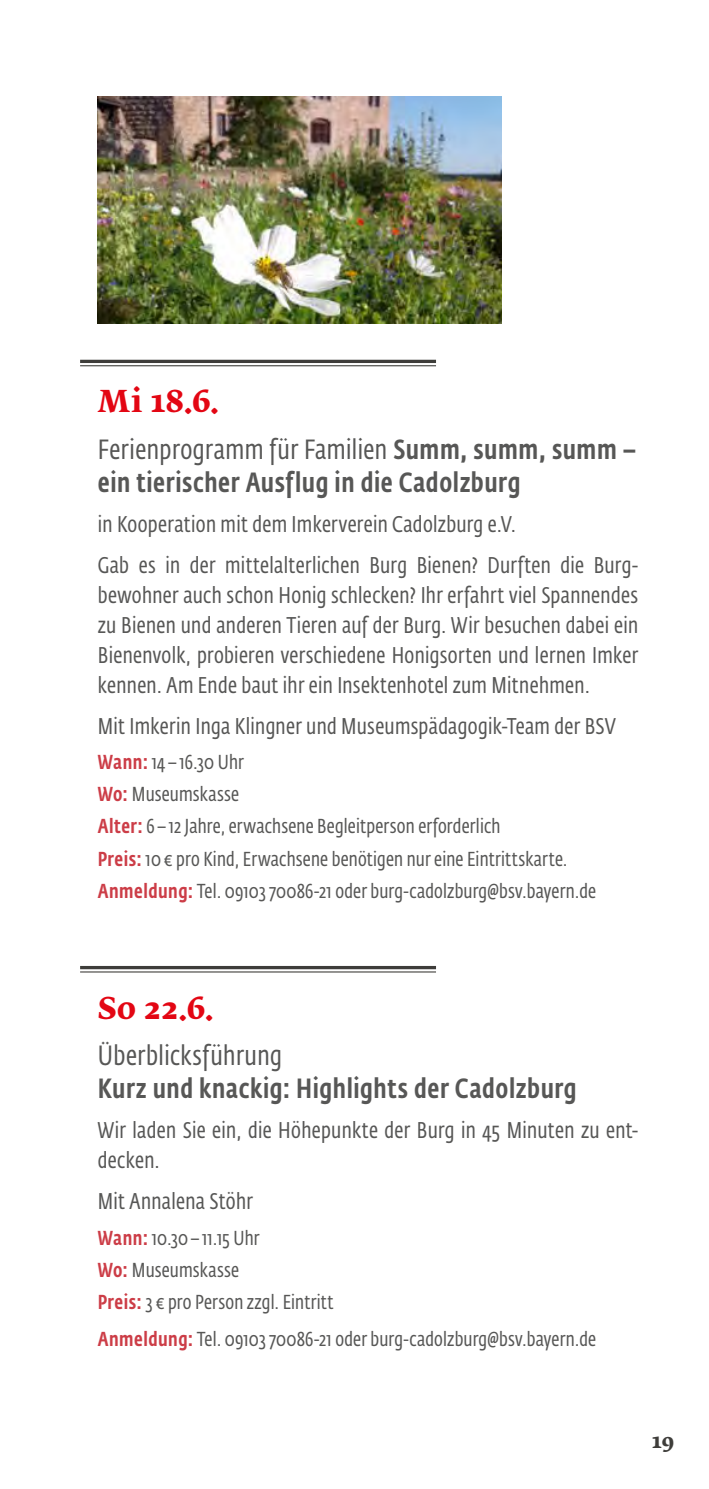
<style>
.page{position:relative;width:709px;height:1489px;background:#fff}
.page>*{position:absolute;margin:0;border:0;box-sizing:border-box;transform-origin:0 0}
.t1{font:700 30px "Fedra Serif B Std";letter-spacing:.01em;color:#e30613}
.t2{font:500 27.5px/32.5px "Fedra Sans Cond Std";letter-spacing:.025em;color:#575756}
.t3{font:27.5px "Fedra Sans Cond Std";letter-spacing:.02em;color:#575756}
.t4{font:22.5px/30px "Fedra Sans Cond Std";letter-spacing:.015em;color:#575756}
.t5{font:20px/32px "Fedra Sans Cond Std";letter-spacing:.01em;color:#575756}
.t6{font:700 20px "Fedra Serif B Pro";color:#3e3d3a}
.s1{font-weight:400}
.s2{font-weight:500;color:#cc3d47}
</style>
<div class="page">
<img style="left:98px;top:96px;width:404px;height:228px">
<hr style="left:80px;top:360px;width:356px;height:3px;background:#3e3d3a">
<hr style="left:80px;top:365px;width:356px;height:1px;background:#3e3d3a">
<svg style="left:80px;top:966px;width:356px;height:3px"></svg>
<hr style="left:80px;top:971px;width:356px;height:1px;background:#3e3d3a">
<h1 class="t1" style="left:98px;top:380px;width:122px">Mi 18.6.</h1>
<p class="t2" style="left:98px;top:433px;width:540px"><span class="s1">Ferienprogramm für Familien</span> Summ, summ, summ – ein tierischer Ausflug in die Cadolzburg</p>
<p class="t4" style="left:98px;top:504px;width:541px;line-height:40.8px">in Kooperation mit dem Imkerverein Cadolzburg e.V.<br>Gab es in der mittelalterlichen Burg Bienen? Durften die Burg-</p>
<p class="t4" style="left:98px;top:580px;width:542px;text-align:justify">bewohner auch schon Honig schlecken? Ihr erfahrt viel Spannendes zu Bienen und anderen Tieren auf der Burg. Wir besuchen dabei ein Bienenvolk, probieren verschiedene Honigsorten und lernen Imker kennen. Am Ende baut ihr ein Insektenhotel zum Mitnehmen.</p>
<p class="t4" style="left:98px;top:711px;width:519px">Mit Imkerin Inga Klingner und Museumspädagogik-Team der BSV</p>
<p class="t5" style="left:98px;top:746px;width:499px"><span class="s2">Wann:</span> 14 – 16.30 Uhr<br><span class="s2">Wo:</span> Museumskasse<br><span class="s2">Alter:</span> 6 – 12 Jahre, erwachsene Begleitperson erforderlich<br><span class="s2">Preis:</span> 10 € pro Kind, Erwachsene benötigen nur eine Eintrittskarte.<br><span class="s2">Anmeldung:</span> Tel. 09103 70086-21 oder burg-cadolzburg@bsv.bayern.de</p>
<h1 class="t1" style="left:98px;top:986px;width:117px">So 22.6.</h1>
<p class="t3" style="left:98px;top:1039px;width:186px">Überblicksführung</p>
<p class="t2" style="left:98px;top:1072px;width:480px">Kurz und knackig: Highlights der Cadolzburg</p>
<p class="t4" style="left:98px;top:1115px;width:541px">Wir laden Sie ein, die Höhepunkte der Burg in 45 Minuten zu ent&shy;decken.</p>
<p class="t4" style="left:98px;top:1186px;width:156px">Mit Annalena Stöhr</p>
<p class="t5" style="left:98px;top:1222px;width:237px"><span class="s2">Wann:</span> 10.30– 11.15 Uhr<br><span class="s2">Wo:</span> Museumskasse<br><span class="s2">Preis:</span> 3 € pro Person zzgl. Eintritt</p>
<p class="t5" style="left:98px;top:1323px;width:499px"><span class="s2">Anmeldung:</span> Tel. 09103 70086-21 oder burg-cadolzburg@bsv.bayern.de</p>
<p class="t6" style="left:652px;top:1428px;width:23px">19</p>
</div>
